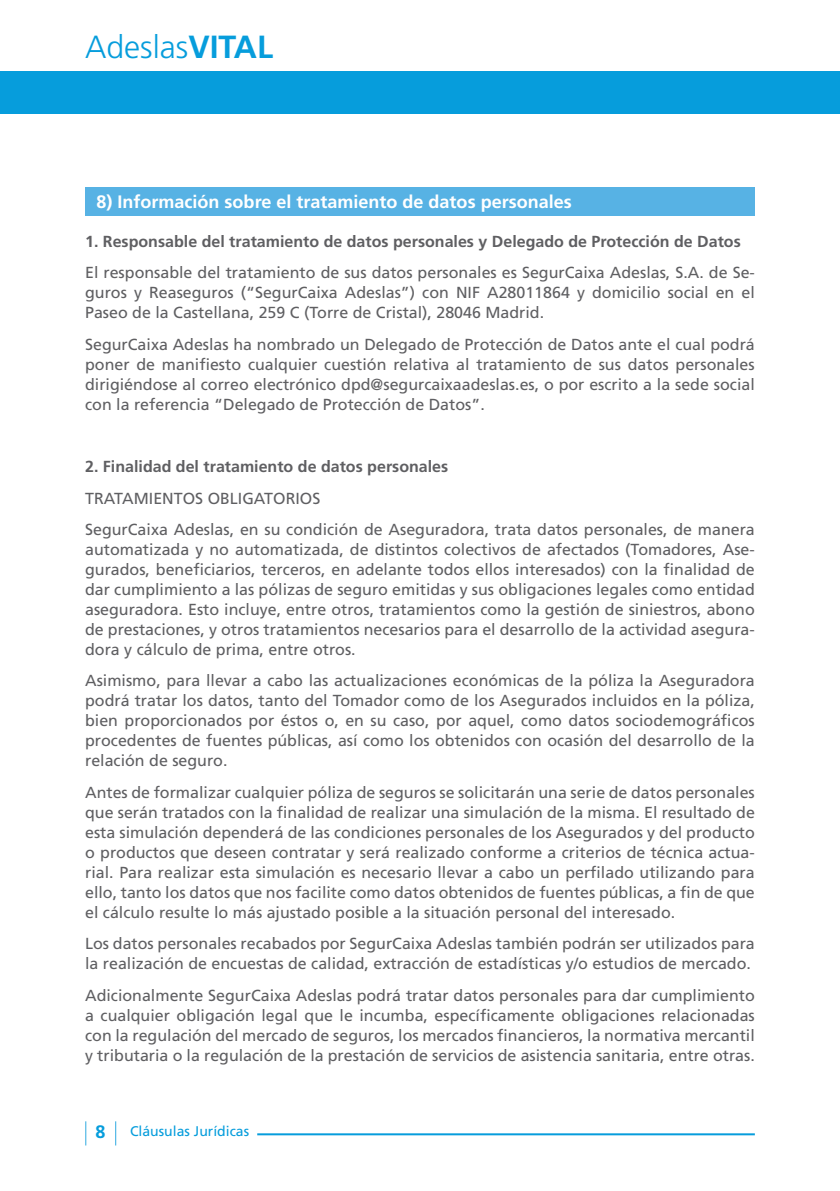
<style>
.page{position:relative;width:840px;height:1191px;background:#fff}
.page>*{position:absolute;margin:0;border:0;box-sizing:border-box;transform-origin:0 0}
.t1{font:300 32px "Frutiger";color:#069ddc}
.t2{font:700 18px "Frutiger";color:#fff}
.t3{font:700 18px "Frutiger";color:#069ddc}
.t4{font:16px/20px "Frutiger";color:#5f5f62;text-align:justify}
.t5{font:700 16px "Frutiger";color:#5f5f62}
.t6{font:14px "Frutiger";color:#069ddc}
.s1{font-weight:700}
</style>
<div class="page">
<div style="left:0;top:71px;width:839px;height:43px;background:#069ddc"></div>
<hr style="left:257px;top:1133px;width:497px;height:2px;background:#069ddc">
<svg style="left:115px;top:1121px;width:1px;height:24px"></svg>
<svg style="left:85px;top:1121px;width:1px;height:24px"></svg>
<div style="left:85px;top:187px;width:669px;height:28px;background:#57b2e4"></div>
<h1 class="t1" style="left:85px;top:29px;width:189px">Adeslas<span class="s1">VITAL</span></h1>
<p class="t2" style="left:96px;top:191px;width:476px">8) Información sobre el tratamiento de datos personales</p>
<p class="t5" style="left:85px;top:232px;width:656px">1. Responsable del tratamiento de datos personales y Delegado de Protección de Datos</p>
<p class="t4" style="left:85px;top:262px;width:671px">El responsable del tratamiento de sus datos personales es SegurCaixa Adeslas, S.A. de Se&shy;guros y Reaseguros (“SegurCaixa Adeslas”) con NIF A28011864 y domicilio social en el Paseo de la Castellana, 259 C (Torre de Cristal), 28046 Madrid.</p>
<p class="t4" style="left:85px;top:334px;width:670px">SegurCaixa Adeslas ha nombrado un Delegado de Protección de Datos ante el cual podrá poner de manifiesto cualquier cuestión relativa al tratamiento de sus datos personales dirigiéndose al correo electrónico dpd@segurcaixaadeslas.es, o por escrito a la sede social con la referencia “Delegado de Protección de Datos”.</p>
<p class="t5" style="left:85px;top:457px;width:364px">2. Finalidad del tratamiento de datos personales</p>
<p class="t4" style="left:85px;top:482px;width:671px;line-height:31.4px">TRATAMIENTOS OBLIGATORIOS<br>SegurCaixa Adeslas, en su condición de Aseguradora, trata datos personales, de manera</p>
<p class="t4" style="left:85px;top:539px;width:671px">automatizada y no automatizada, de distintos colectivos de afectados (Tomadores, Ase&shy;gurados, beneficiarios, terceros, en adelante todos ellos interesados) con la finalidad de dar cumplimiento a las pólizas de seguro emitidas y sus obligaciones legales como entidad aseguradora. Esto incluye, entre otros, tratamientos como la gestión de siniestros, abono de prestaciones, y otros tratamientos necesarios para el desarrollo de la actividad asegura&shy;dora y cálculo de prima, entre otros.</p>
<p class="t4" style="left:85px;top:670px;width:671px">Asimismo, para llevar a cabo las actualizaciones económicas de la póliza la Aseguradora podrá tratar los datos, tanto del Tomador como de los Asegurados incluidos en la póliza, bien proporcionados por éstos o, en su caso, por aquel, como datos sociodemográficos procedentes de fuentes públicas, así como los obtenidos con ocasión del desarrollo de la relación de seguro.</p>
<p class="t4" style="left:85px;top:782px;width:671px">Antes de formalizar cualquier póliza de seguros se solicitarán una serie de datos personales que serán tratados con la finalidad de realizar una simulación de la misma. El resultado de esta simulación dependerá de las condiciones personales de los Asegurados y del producto o productos que deseen contratar y será realizado conforme a criterios de técnica actua&shy;rial. Para realizar esta simulación es necesario llevar a cabo un perfilado utilizando para ello, tanto los datos que nos facilite como datos obtenidos de fuentes públicas, a fin de que el cálculo resulte lo más ajustado posible a la situación personal del interesado.</p>
<p class="t4" style="left:85px;top:933px;width:671px">Los datos personales recabados por SegurCaixa Adeslas también podrán ser utilizados para la realización de encuestas de calidad, extracción de estadísticas y/o estudios de mercado.</p>
<p class="t4" style="left:85px;top:984px;width:670px">Adicionalmente SegurCaixa Adeslas podrá tratar datos personales para dar cumplimiento a cualquier obligación legal que le incumba, específicamente obligaciones relacionadas con la regulación del mercado de seguros, los mercados financieros, la normativa mercantil y tributaria o la regulación de la prestación de servicios de asistencia sanitaria, entre otras.</p>
<p class="t3" style="left:95px;top:1121px;width:12px">8</p>
<p class="t6" style="left:130px;top:1123px;width:121px">Cláusulas Jurídicas</p>
</div>
